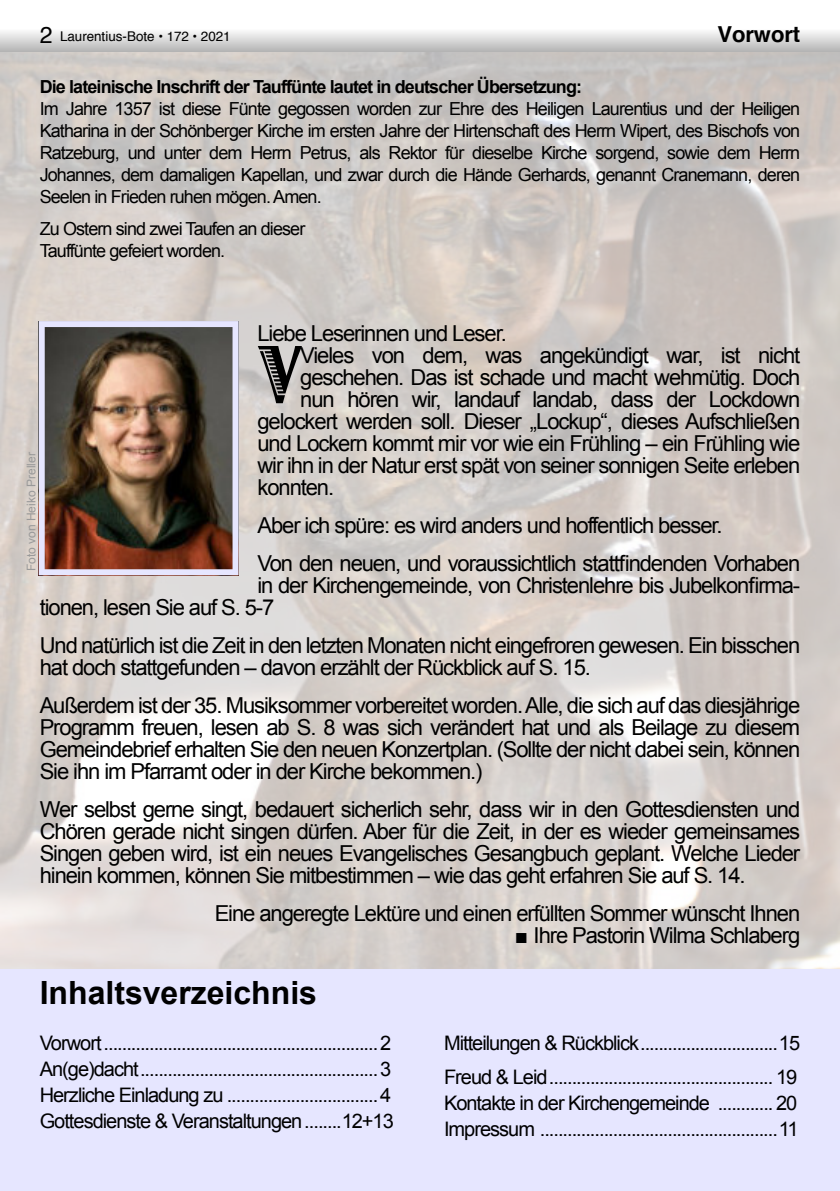
<style>
.page{position:relative;width:840px;height:1191px;background:#fff}
.page>*{position:absolute;margin:0;border:0;box-sizing:border-box;transform-origin:0 0}
.t1{font:85px "Jazz Let Plain";color:#000;scale:.8 1}
.t2{font:700 32px "Arial";color:#000}
.t3{font:22px/22px "Arial";letter-spacing:-.05em;color:#000}
.t4{font:700 22px "Helvetica";letter-spacing:-.005em;color:#000}
.t5{font:20px/26px "Arial";letter-spacing:-.05em;color:#000}
.t6{font:18px/22px "Arial";letter-spacing:-.05em;color:#000;text-align:justify}
.t7{font:700 18px "Arial";letter-spacing:-.05em;color:#000}
.t8{font:13.4px "Helvetica";letter-spacing:-.005em;color:#000}
.t9{font:12px "Arial";color:#999}
.s1{font-size:23px}
.s2{font-family:"Times New Roman"}
</style>
<div class="page">
<hr style="left:839px;top:44px;width:1px;height:210px;background:#e6e6ff">
<img style="left:0;top:51px;width:839px;height:918px">
<div style="left:0;top:969px;width:839px;height:222px;background:#e6e6ff"></div>
<div style="left:0;top:23px;width:839px;height:28px;background:linear-gradient(to bottom,#fff,#bcbcbc)"></div>
<svg style="left:839px;top:32px;width:1px;height:19px"></svg>
<img style="left:39px;top:321px;width:199px;height:254px">
<p class="t8" style="left:40px;top:31px;width:192px"><span class="s1">2</span> Laurentius-Bote • 172 • 2021</p>
<p class="t4" style="left:717px;top:25px;width:84px">Vorwort</p>
<p class="t7" style="left:40px;top:80px;width:543px">Die lateinische Inschrift der Tauffünte lautet in deutscher Übersetzung:</p>
<p class="t6" style="left:40px;top:100px;width:761px">Im Jahre 1357 ist diese Fünte gegossen worden zur Ehre des Heiligen Laurentius und der Heiligen Katharina in der Schönberger Kirche im ersten Jahre der Hirtenschaft des Herrn Wipert, des Bischofs von Ratzeburg, und unter dem Herrn Petrus, als Rektor für dieselbe Kirche sorgend, sowie dem Herrn Johannes, dem damaligen Kapellan, und zwar durch die Hände Gerhards, genannt Cranemann, deren Seelen in Frieden ruhen mögen. Amen.</p>
<p class="t6" style="left:40px;top:220px;width:267px">Zu Ostern sind zwei Taufen an dieser<br>Tauffünte gefeiert worden.</p>
<p class="t3" style="left:257px;top:324px;width:251px">Liebe Leserinnen und Leser.</p>
<h1 class="t1" style="left:259px;top:344px;width:53px">V</h1>
<p class="t3" style="left:300px;top:346px;width:501px">Vieles von dem, was angekündigt war, ist nicht</p>
<p class="t3" style="left:300px;top:368px;width:501px">geschehen. Das ist schade und macht wehmütig. Doch</p>
<p class="t3" style="left:300px;top:390px;width:501px">nun hören wir, landauf landab, dass der Lockdown</p>
<p class="t3" style="left:257px;top:412px;width:544px">gelockert werden soll. Dieser „Lockup“, dieses Aufschließen</p>
<p class="t3" style="left:257px;top:434px;width:544px">und Lockern kommt mir vor wie ein Frühling – ein Frühling wie</p>
<p class="t3" style="left:257px;top:456px;width:544px">wir ihn in der Natur erst spät von seiner sonnigen Seite erleben</p>
<p class="t3" style="left:257px;top:478px;width:78px">konnten.</p>
<p class="t3" style="left:257px;top:508px;width:544px;line-height:38px">Aber ich spüre: es wird anders und hoffentlich besser.<br>Von den neuen, und voraussichtlich stattfindenden Vorhaben</p>
<p class="t3" style="left:40px;top:576px;width:761px;text-indent:217px">in der Kirchengemeinde, von Christenlehre bis Jubelkonfirma&shy;tionen, lesen Sie auf S. 5-7</p>
<p class="t3" style="left:40px;top:636px;width:761px">Und natürlich ist die Zeit in den letzten Monaten nicht eingefroren gewesen. Ein bisschen hat doch stattgefunden – davon erzählt der Rückblick auf S. 15.</p>
<p class="t3" style="left:40px;top:696px;width:761px;text-align:justify">Außerdem ist der 35. Musiksommer vorbereitet worden.Alle, die sich auf das diesjährige Programm freuen, lesen ab S. 8 was sich verändert hat und als Beilage zu diesem Gemeindebrief erhalten Sie den neuen Konzertplan. (Sollte der nicht dabei sein, können Sie ihn im Pfarramt oder in der Kirche bekommen.)</p>
<p class="t3" style="left:40px;top:800px;width:761px;text-align:justify">Wer selbst gerne singt, bedauert sicherlich sehr, dass wir in den Gottesdiensten und Chören gerade nicht singen dürfen. Aber für die Zeit, in der es wieder gemeinsames Singen geben wird, ist ein neues Evangelisches Gesangbuch geplant. Welche Lieder hinein kommen, können Sie mitbestimmen – wie das geht erfahren Sie auf S. 14.</p>
<p class="t3" style="left:214px;top:904px;width:586px">Eine angeregte Lektüre und einen erfüllten Sommer wünscht Ihnen</p>
<p class="t3" style="left:514px;top:926px;width:287px"><span class="s2">■</span> Ihre Pastorin Wilma Schlaberg</p>
<p class="t9" style="left:27px;top:571px;width:120px;rotate:-90deg">Foto von Heiko Preller</p>
<h2 class="t2" style="left:40px;top:980px;width:279px">Inhaltsverzeichnis</h2>
<p class="t5" style="left:40px;top:1031px;width:355px">Vorwort............................................................2<br>An(ge)dacht....................................................3<br>Herzliche Einladung zu .................................4<br>Gottesdienste &amp; Veranstaltungen........12+13</p>
<p class="t5" style="left:444px;top:1027px;width:357px;line-height:34px">Mitteilungen &amp; Rückblick..............................15<br>Freud &amp; Leid................................................. 19</p>
<p class="t5" style="left:444px;top:1091px;width:356px">Kontakte in der Kirchengemeinde ............ 20<br>Impressum ....................................................11</p>
</div>
